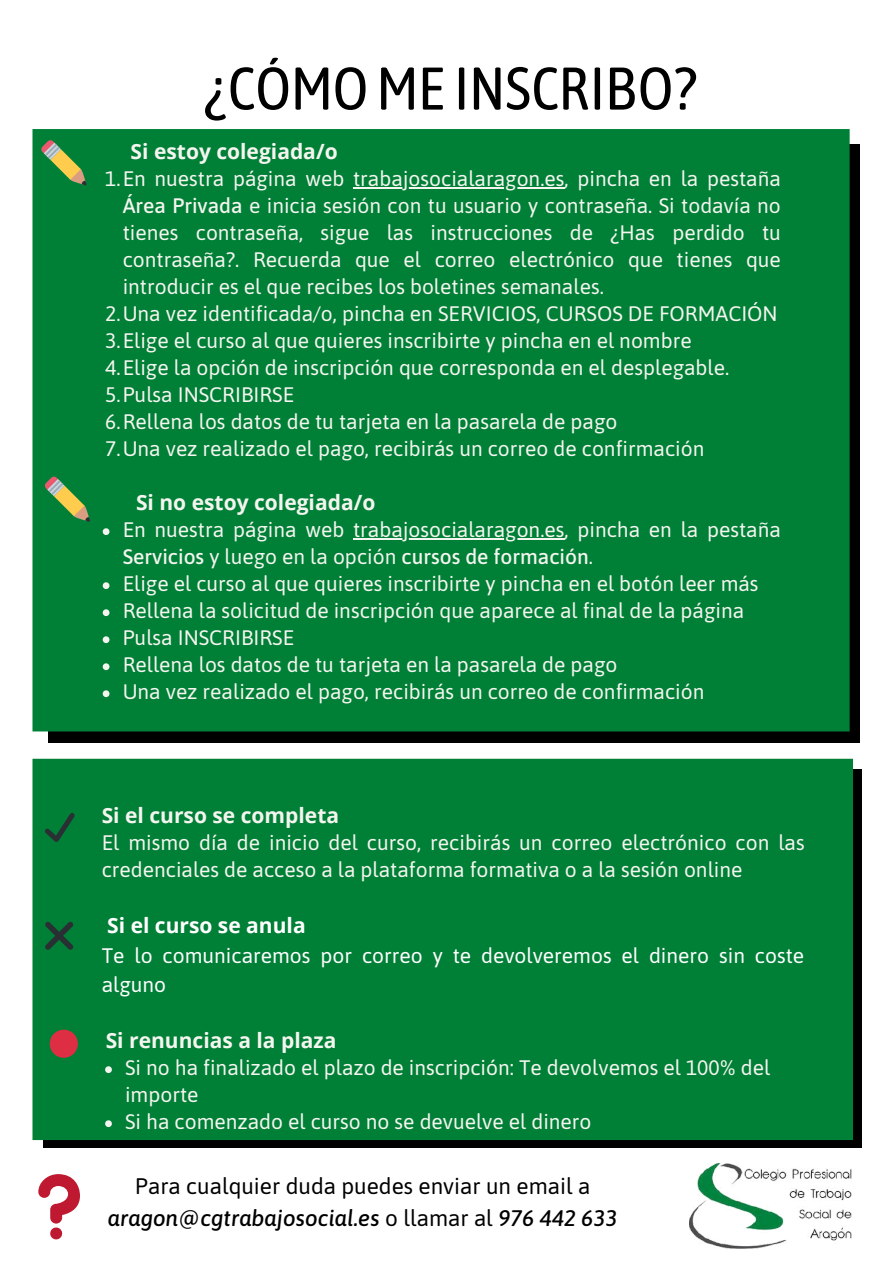
<style>
.page{position:relative;width:894px;height:1264px;background:#fff}
.page>*{position:absolute;margin:0;border:0;box-sizing:border-box;transform-origin:0 0}
.t1{font:60px "Asap Condensed";color:#000}
.t2{font:22.5px/31.5px "Asap";color:#000;text-align:center}
.t3{font:21px/27px "Asap";color:#f5f5ef}
.t4{font:700 21px "Open Sans";color:#f5f5ef}
.t5{font:21px/29.2px "Asap";color:#fff}
.t6{font:700 21px "Open Sans";color:#fff}
.s1{font-weight:500}
.s2{font-weight:500;font-style:italic}
</style>
<div class="page">
<svg style="left:48px;top:145px;width:811px;height:598px;background:#000602"></svg>
<div style="left:32px;top:129px;width:817px;height:602px;background:#008037"></div>
<div style="left:43px;top:769px;width:817px;height:379px;background:#000"></div>
<div style="left:32px;top:758px;width:820px;height:382px;background:#008037"></div>
<svg style="left:41px;top:140px;width:46px;height:46px;background:#53934b"></svg>
<svg style="left:45px;top:812px;width:30px;height:30px"></svg>
<svg style="left:45px;top:921px;width:28px;height:28px"></svg>
<svg style="left:50px;top:1029px;width:28px;height:28px"></svg>
<svg style="left:38px;top:1174px;width:42px;height:65px"></svg>
<hr style="left:353px;top:187px;width:211px;height:1px;background:#f5f5ef">
<svg style="left:103px;top:528px;width:6px;height:7px"></svg>
<hr style="left:353px;top:538px;width:211px;height:1px;background:#f5f5ef">
<svg style="left:103px;top:582px;width:6px;height:7px"></svg>
<svg style="left:103px;top:609px;width:6px;height:7px"></svg>
<svg style="left:103px;top:636px;width:6px;height:7px"></svg>
<svg style="left:103px;top:663px;width:6px;height:7px"></svg>
<svg style="left:103px;top:690px;width:6px;height:7px"></svg>
<img style="left:689px;top:1163px;width:162px;height:84px">
<svg style="left:105px;top:1066px;width:7px;height:7px"></svg>
<svg style="left:105px;top:1120px;width:7px;height:7px"></svg>
<svg style="left:45px;top:476px;width:46px;height:46px;background:#53934b"></svg>
<h1 class="t1" style="left:204px;top:54px;width:494px">¿CÓMOME INSCRIBO?</h1>
<p class="t4" style="left:131px;top:137px;width:208px">Si estoy colegiada/o</p>
<p class="t3" style="left:105px;top:165px;width:677px">1.En nuestra página web trabajosocialaragon.es, pincha en la pestaña</p>
<p class="t3" style="left:123px;top:192px;width:659px"><span class="s1">Área Privada</span> e inicia sesión con tu usuario y contraseña. Si todavía no</p>
<p class="t3" style="left:123px;top:219px;width:659px">tienes contraseña, sigue las instrucciones de ¿Has perdido tu</p>
<p class="t3" style="left:123px;top:246px;width:659px">contraseña?. Recuerda que el correo electrónico que tienes que</p>
<p class="t3" style="left:123px;top:273px;width:482px">introducir es el que recibes los boletines semanales.</p>
<p class="t3" style="left:105px;top:300px;width:674px">2.Una vez identificada/o, pincha en SERVICIOS, CURSOS DE FORMACIÓN</p>
<p class="t3" style="left:105px;top:327px;width:588px">3.Elige el curso al que quieres inscribirte y pincha en el nombre</p>
<p class="t3" style="left:105px;top:354px;width:625px">4.Elige la opción de inscripción que corresponda en el desplegable.</p>
<p class="t3" style="left:105px;top:381px;width:190px">5.Pulsa INSCRIBIRSE</p>
<p class="t3" style="left:105px;top:408px;width:513px">6.Rellena los datos de tu tarjeta en la pasarela de pago</p>
<p class="t3" style="left:105px;top:435px;width:600px">7.Una vez realizado el pago, recibirás un correo de confirmación</p>
<p class="t4" style="left:136px;top:488px;width:241px">Si no estoy colegiada/o</p>
<p class="t3" style="left:123px;top:516px;width:659px">En nuestra página web trabajosocialaragon.es, pincha en la pestaña <span class="s1">Servicios</span> y luego en la opción <span class="s1">cursos de formación</span>.<br>Elige el curso al que quieres inscribirte y pincha en el botón leer más Rellena la solicitud de inscripción que aparece al final de la página Pulsa INSCRIBIRSE<br>Rellena los datos de tu tarjeta en la pasarela de pago<br>Una vez realizado el pago, recibirás un correo de confirmación</p>
<p class="t4" style="left:102px;top:800px;width:239px">Si el curso se completa</p>
<p class="t3" style="left:102px;top:828px;width:704px">El mismo día de inicio del curso, recibirás un correo electrónico con las credenciales de acceso a la plataforma formativa o a la sesión online</p>
<p class="t6" style="left:107px;top:910px;width:200px">Si el curso se anula</p>
<p class="t5" style="left:102px;top:940px;width:703px">Te lo comunicaremos por correo y te devolveremos el dinero sin coste alguno</p>
<p class="t4" style="left:106px;top:1025px;width:232px">Si renuncias a la plaza</p>
<p class="t3" style="left:125px;top:1054px;width:646px">Si no ha finalizado el plazo de inscripción: Te devolvemos el 100% del importe<br>Si ha comenzado el curso no se devuelve el dinero</p>
<p class="t2" style="left:108px;top:1170px;width:511px">Para cualquier duda puedes enviar un email a <span class="s2">aragon@cgtrabajosocial.es</span> o llamar al <span class="s2">976 442 633</span></p>
</div>
